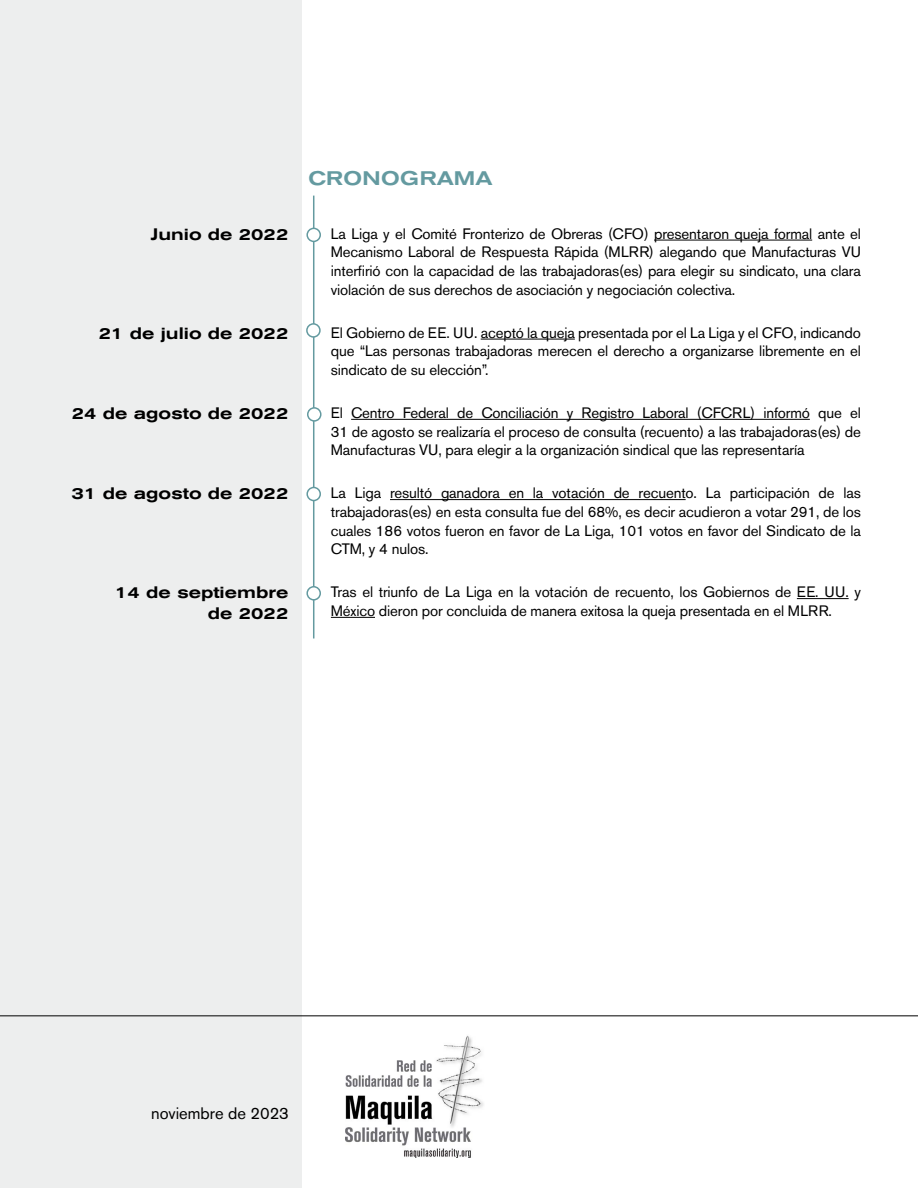
<style>
.page{position:relative;width:918px;height:1188px;background:#fff}
.page>*{position:absolute;margin:0;border:0;box-sizing:border-box;transform-origin:0 0}
.t1{font:500 expanded 19.5px "Akzidenz Grotesk BE";letter-spacing:.02em;color:#649aa0}
.t2{font:500 expanded 16.5px/21px "Akzidenz Grotesk BE";color:#000;text-align:right}
.t3{font:16.5px "Akzidenz Grotesk BE";color:#000}
.t4{font:15px/18.8px "Akzidenz Grotesk BE";letter-spacing:-.01em;color:#000;text-align:justify}
</style>
<div class="page">
<div style="left:0;top:0;width:302px;height:1188px;background:#edeeee"></div>
<img style="left:345px;top:1035px;width:139px;height:122px">
<hr style="left:0;top:1015px;width:918px;height:1px;background:#000">
<hr style="left:654px;top:240px;width:158px;height:1px;background:#000">
<hr style="left:481px;top:339px;width:94px;height:1px;background:#000">
<hr style="left:351px;top:419px;width:459px;height:1px;background:#000">
<hr style="left:390px;top:499px;width:296px;height:1px;background:#000">
<hr style="left:797px;top:598px;width:52px;height:1px;background:#000">
<hr style="left:331px;top:617px;width:44px;height:1px;background:#000">
<hr style="left:313px;top:196px;width:1px;height:442px;background:#649aa0">
<div style="left:307px;top:228px;width:13px;height:13px;background:#fff;border-radius:50%"></div>
<div style="left:306px;top:228px;width:15px;height:14px;border:2px solid #649aa0;border-radius:50%"></div>
<div style="left:308px;top:408px;width:13px;height:13px;background:#fff;border-radius:50%"></div>
<div style="left:307px;top:407px;width:15px;height:15px;border:2px solid #649aa0;border-radius:50%"></div>
<div style="left:307px;top:324px;width:13px;height:13px;background:#fff;border-radius:50%"></div>
<div style="left:306px;top:323px;width:15px;height:15px;border:2px solid #649aa0;border-radius:50%"></div>
<div style="left:307px;top:487px;width:13px;height:14px;background:#fff;border-radius:50%"></div>
<div style="left:306px;top:487px;width:15px;height:14px;border:2px solid #649aa0;border-radius:50%"></div>
<div style="left:307px;top:587px;width:13px;height:13px;background:#fff;border-radius:50%"></div>
<div style="left:306px;top:586px;width:15px;height:15px;border:2px solid #649aa0;border-radius:50%"></div>
<h1 class="t1" style="left:308px;top:167px;width:186px">CRONOGRAMA</h1>
<p class="t2" style="left:151px;top:224px;width:139px">Junio de 2022</p>
<p class="t4" style="left:331px;top:224px;width:532px">La Liga y el Comité Fronterizo de Obreras (CFO) presentaron queja formal ante el Mecanismo Laboral de Respuesta Rápida (MLRR) alegando que Manufacturas VU interfirió con la capacidad de las trabajadoras(es) para elegir su sindicato, una clara violación de sus derechos de asociación y negociación colectiva.</p>
<p class="t2" style="left:99px;top:323px;width:191px">21 de julio de 2022</p>
<p class="t4" style="left:331px;top:323px;width:532px">El Gobierno de EE. UU. aceptó la queja presentada por el La Liga y el CFO, indicando que “Las personas trabajadoras merecen el derecho a organizarse libremente en el sindicato de su elección”.</p>
<p class="t2" style="left:72px;top:403px;width:218px">24 de agosto de 2022</p>
<p class="t4" style="left:331px;top:403px;width:532px">El Centro Federal de Conciliación y Registro Laboral (CFCRL) informó que el 31 de agosto se realizaría el proceso de consulta (recuento) a las trabajadoras(es) de Manufacturas VU, para elegir a la organización sindical que las representaría</p>
<p class="t2" style="left:71px;top:483px;width:218px">31 de agosto de 2022</p>
<p class="t4" style="left:331px;top:484px;width:532px">La Liga resultó ganadora en la votación de recuento. La participación de las trabajadoras(es) en esta consulta fue del 68%, es decir acudieron a votar 291, de los cuales 186 votos fueron en favor de La Liga, 101 votos en favor del Sindicato de la CTM, y 4 nulos.</p>
<p class="t2" style="left:115px;top:582px;width:175px">14 de septiembre de 2022</p>
<p class="t4" style="left:331px;top:583px;width:532px">Tras el triunfo de La Liga en la votación de recuento, los Gobiernos de EE. UU. y<br>México dieron por concluida de manera exitosa la queja presentada en el MLRR.</p>
<p class="t3" style="left:151px;top:1103px;width:139px">noviembre de 2023</p>
</div>
